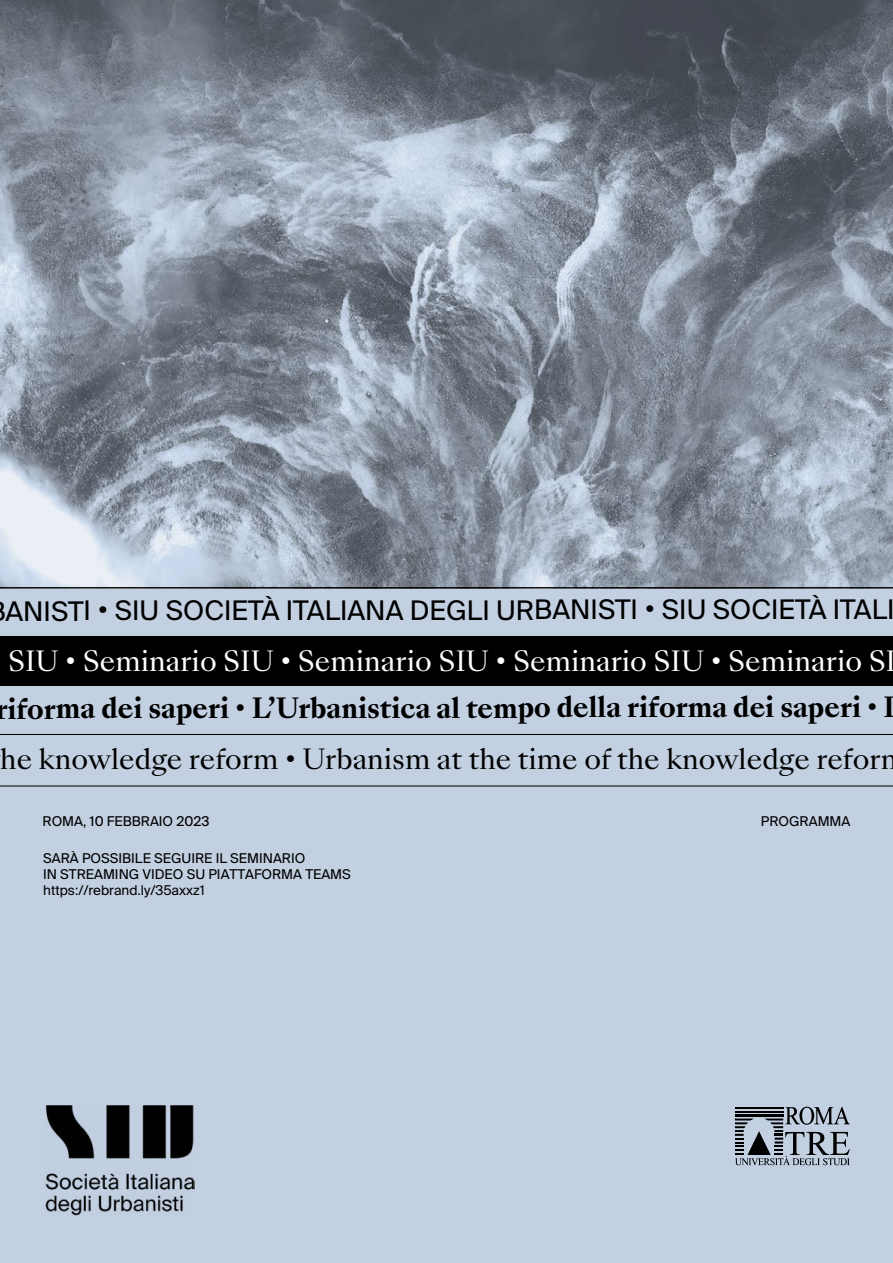
<style>
.page{position:relative;width:893px;height:1263px;background:#c2d0e2}
.page>*{position:absolute;margin:0;border:0;box-sizing:border-box;transform-origin:0 0}
.t1{font:700 27px "Sang Bleu Kingdom";letter-spacing:-.005em;color:#000}
.t2{font:27px "Suisse Intl";letter-spacing:-.005em;color:#000}
.t3{font:27px "Sang Bleu Kingdom";color:#fff}
.t4{font:27px "Sang Bleu Kingdom";color:#000}
.t5{font:13.5px/16.2px "Suisse Intl";color:#000}
.s1{font-family:"Sang Bleu Kingdom"}
</style>
<div class="page">
<img style="left:0;top:0;width:893px;height:589px">
<svg style="left:735px;top:1106px;width:115px;height:59px"></svg>
<div style="left:0;top:637px;width:893px;height:49px;background:#000"></div>
<hr style="left:0;top:786px;width:893px;height:1px;background:#000">
<hr style="left:0;top:587px;width:893px;height:1px;background:#000">
<hr style="left:0;top:734px;width:893px;height:1px;background:#000">
<img style="left:45px;top:1105px;width:150px;height:111px">
<h1 class="t2" style="left:5px;top:594px;width:891px">ANISTI <span class="s1">•</span> SIU SOCIETÀ ITALIANA DEGLI URBANISTI <span class="s1">•</span> SIU SOCIETÀ ITALI</h1>
<h1 class="t3" style="left:8px;top:642px;width:890px">SIU • Seminario SIU • Seminario SIU • Seminario SIU • Seminario SI</h1>
<h1 class="t1" style="left:-5px;top:689px;width:884px">riforma dei saperi • L’Urbanistica al tempo della riforma dei saperi •</h1>
<h1 class="t4" style="left:0;top:740px;width:882px">he knowledge reform • Urbanism at the time of the knowledge refor</h1>
<p class="t5" style="left:43px;top:813px;width:168px">ROMA, 10 FEBBRAIO 2023</p>
<p class="t5" style="left:43px;top:850px;width:309px">SARÀ POSSIBILE SEGUIRE IL SEMINARIO<br>IN STREAMING VIDEO SU PIATTAFORMA TEAMS https://rebrand.ly/35axxz1</p>
<p class="t5" style="left:761px;top:813px;width:91px">PROGRAMMA</p>
</div>
